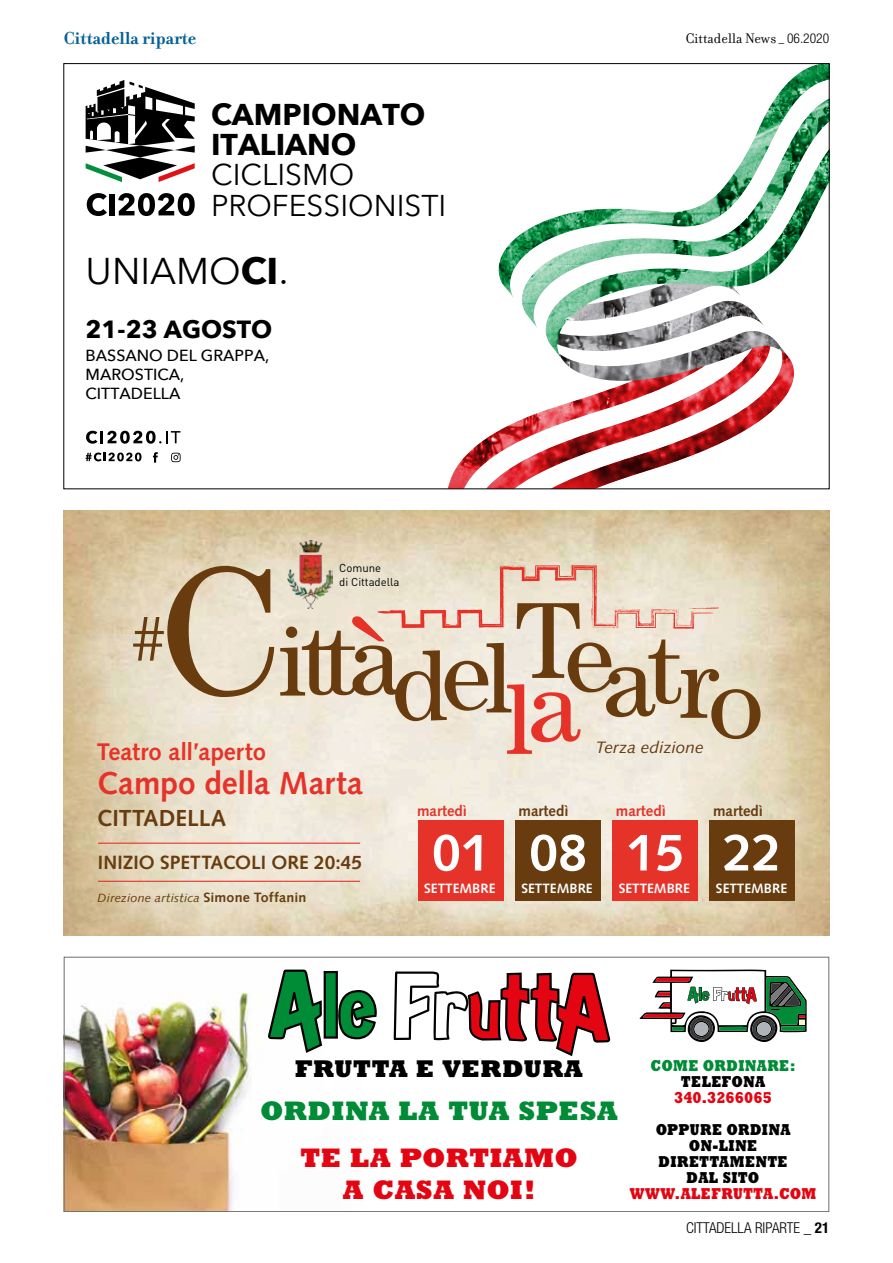
<style>
.page{position:relative;width:893px;height:1263px;background:#fff}
.page>*{position:absolute;margin:0;border:0;box-sizing:border-box;transform-origin:0 0}
.t1{font:700 52.05px "Syntax LT Std";color:#fff}
.t2{font:37.2px "Avenir Next";color:#000}
.t3{font:700 31.65px "Syntax LT Std";letter-spacing:-.005em;color:#e6332a}
.t4{font:30px/30.3px "Avenir Next";color:#000}
.t5{font:800 27.15px/46.2px "Rockwell";letter-spacing:.015em;color:#008c36;text-align:center}
.t6{font:800 27.15px "Rockwell";letter-spacing:.01em;color:#e30612}
.t7{font:700 24.75px "Avenir Next";color:#000}
.t8{font:800 24.6px "Rockwell";letter-spacing:.02em;color:#000}
.t9{font:700 24px "Syntax LT Std";color:#e6332a}
.t10{font:700 23.25px "Syntax LT Std";color:#683c0f}
.t11{font:700 19.2px "Syntax LT Std";color:#683c0f}
.t12{font:700 18.75px "Filosofia OT";color:#056096}
.t13{font:italic 16.5px "Syntax LT Std";letter-spacing:-.005em;color:#683c0f;scale:1.06 1}
.t14{font:800 16.05px/16px "Rockwell";letter-spacing:.025em;color:#000;text-align:center;scale:.83 1}
.t15{font:500 16.05px/18.9px "Avenir Next";color:#000}
.t16{font:800 16.05px/16px "Rockwell";letter-spacing:.015em;color:#008c36;text-align:center;scale:.83 1}
.t17{font:15px "Filosofia OT";color:#000}
.t18{font:300 condensed 15px "Helvetica Neue";color:#000}
.t19{font:700 15px "Syntax LT Std";color:#e6332a}
.t20{font:700 15px "Syntax LT Std";color:#683c0f}
.t21{font:700 13.5px "Syntax LT Std";color:#fff}
.t22{font:italic 12px "Syntax LT Std";letter-spacing:.015em;color:#683c0f;scale:1.05 1}
.t23{font:11.4px/13.6px "DIN Pro";color:#000}
.s1{font-weight:700}
.s2{font-family:"Avenir"}
.s3{font-family:"Helvetica Neue";font-weight:300;font-stretch:condensed;font-size:13.5px}
.s4{font-weight:700;font-style:normal;font-size:13.5px}
.s5{color:#e30612}
.s6{color:#000}
</style>
<div class="page">
<img style="left:66px;top:991px;width:328px;height:219px">
<svg style="left:639px;top:969px;width:168px;height:73px"></svg>
<svg style="left:268px;top:969px;width:109px;height:84px"></svg>
<svg style="left:394px;top:971px;width:216px;height:85px"></svg>
<div style="left:64px;top:957px;width:765px;height:255px;border:1px solid #6e6e6e"></div>
<svg style="left:498px;top:65px;width:329px;height:236px"></svg>
<svg style="left:545px;top:123px;width:282px;height:223px"></svg>
<svg style="left:448px;top:346px;width:346px;height:141px"></svg>
<svg style="left:153px;top:452px;width:5px;height:11px"></svg>
<svg style="left:171px;top:453px;width:10px;height:9px"></svg>
<svg style="left:86px;top:431px;width:94px;height:13px"></svg>
<svg style="left:86px;top:453px;width:55px;height:8px"></svg>
<svg style="left:86px;top:80px;width:109px;height:136px"></svg>
<img style="left:64px;top:510px;width:765px;height:425px">
<svg style="left:133px;top:566px;width:141px;height:131px;background:#cdbca2"></svg>
<svg style="left:280px;top:565px;width:481px;height:189px;background:#dbc7b3"></svg>
<img style="left:287px;top:541px;width:46px;height:67px">
<hr style="left:98px;top:843px;width:262px;height:1px;background:#e6332a">
<hr style="left:98px;top:881px;width:262px;height:1px;background:#e6332a">
<div style="left:418px;top:820px;width:85px;height:81px;background:#e6332a"></div>
<div style="left:515px;top:820px;width:85px;height:81px;background:#683c0f"></div>
<div style="left:612px;top:820px;width:86px;height:81px;background:#e6332a"></div>
<div style="left:710px;top:820px;width:85px;height:81px;background:#683c0f"></div>
<p class="t12" style="left:64px;top:28px;width:134px">Cittadella riparte</p>
<p class="t4" style="left:211px;top:98px;width:237px"><span class="s1">CAMPIONATO<br>ITALIANO<br></span>CICLISMO<br>PROFESSIONISTI</p>
<p class="t2" style="left:86px;top:240px;width:205px">UNIAMO<span class="s1">CI</span><span class="s2">.</span></p>
<p class="t7" style="left:86px;top:308px;width:188px">21-23 AGOSTO</p>
<p class="t15" style="left:86px;top:345px;width:185px">BASSANO DEL GRAPPA,<br>MAROSTICA,<br>CITTADELLA</p>
<p class="t23" style="left:339px;top:561px;width:62px">Comune<br>di Cittadella</p>
<p class="t17" style="left:686px;top:30px;width:145px">Cittadella News _ <span class="s3">06.2020</span></p>
<h3 class="t9" style="left:97px;top:738px;width:171px">Teatro all’aperto</h3>
<h3 class="t3" style="left:97px;top:765px;width:268px">Campo della Marta</h3>
<h3 class="t10" style="left:97px;top:805px;width:131px">CITTADELLA</h3>
<p class="t11" style="left:98px;top:851px;width:266px">INIZIO SPETTACOLI ORE 20:45</p>
<p class="t22" style="left:98px;top:890px;width:200px">Direzione artistica <span class="s4">Simone Toffanin</span></p>
<p class="t13" style="left:596px;top:737px;width:103px">Terza edizione</p>
<p class="t19" style="left:417px;top:802px;width:51px">martedì</p>
<p class="t20" style="left:519px;top:802px;width:51px">martedì</p>
<p class="t19" style="left:616px;top:802px;width:51px">martedì</p>
<p class="t20" style="left:713px;top:802px;width:51px">martedì</p>
<h1 class="t1" style="left:432px;top:823px;width:351px">01 08 15 22</h1>
<p class="t21" style="left:424px;top:880px;width:73px">SETTEMBRE</p>
<p class="t21" style="left:521px;top:880px;width:73px">SETTEMBRE</p>
<p class="t21" style="left:619px;top:880px;width:73px">SETTEMBRE</p>
<p class="t21" style="left:716px;top:880px;width:73px">SETTEMBRE</p>
<p class="t8" style="left:295px;top:1053px;width:289px">FRUTTA E VERDURA</p>
<p class="t5" style="left:260px;top:1087px;width:359px">ORDINA LA TUA SPESA<br><span class="s5">TE LA PORTIAMO</span></p>
<p class="t6" style="left:343px;top:1173px;width:194px">A CASA NOI!</p>
<p class="t16" style="left:651px;top:1057px;width:176px">COME ORDINARE:<br><span class="s6">TELEFONA<br></span><span class="s5">340.3266065</span></p>
<p class="t14" style="left:630px;top:1121px;width:226px">OPPURE ORDINA<br>ON-LINE<br>DIRETTAMENTE<br>DAL SITO<br><span class="s5">WWW.ALEFRUTTA.COM</span></p>
<p class="t18" style="left:686px;top:1219px;width:145px">CITTADELLA RIPARTE _ <span class="s1">21</span></p>
</div>
